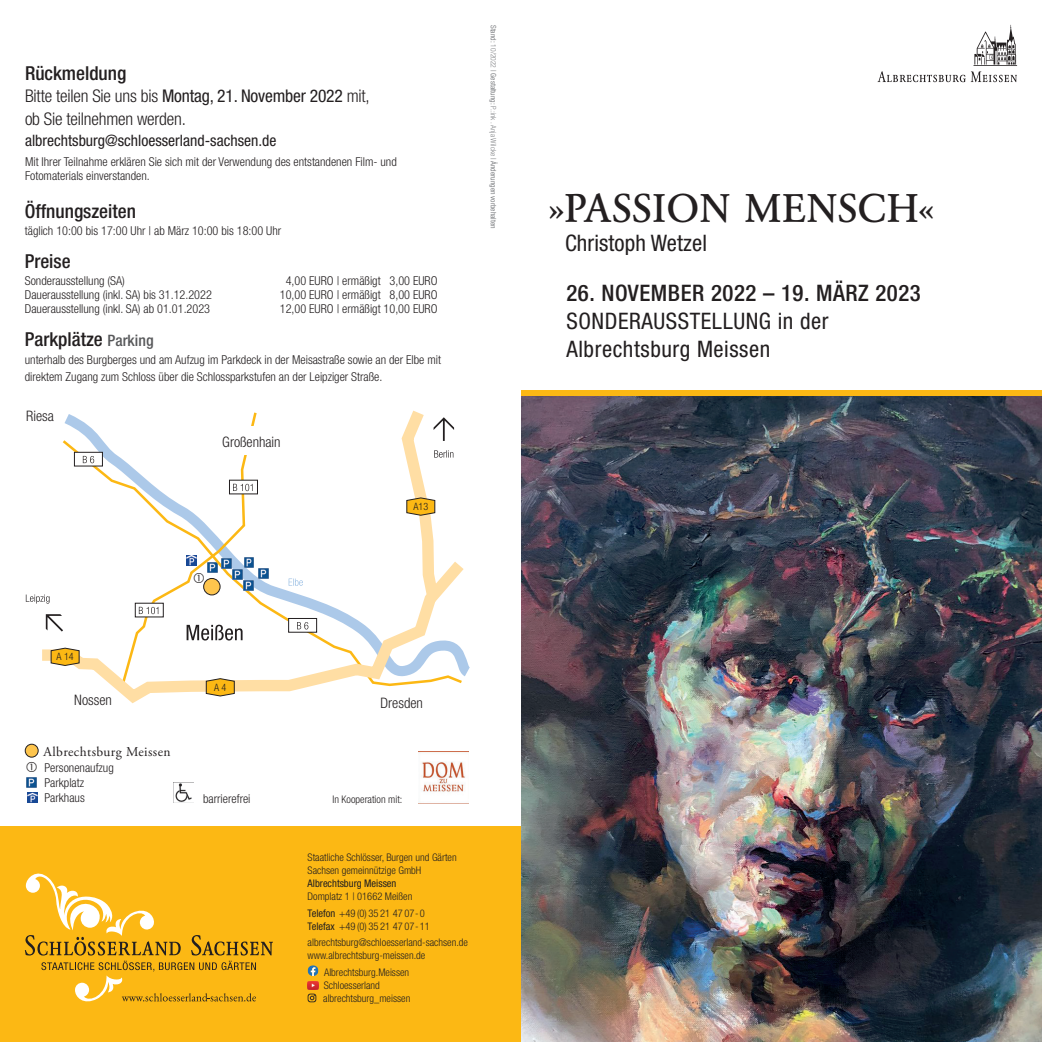
<style>
.page{position:relative;width:1042px;height:1042px;background:#fff}
.page>*{position:absolute;margin:0;border:0;box-sizing:border-box;transform-origin:0 0}
.t1{font:500 42px "Garamond URW";color:#231f20}
.t2{font:condensed 22.75px/28px "Helvetica Neue LT Pro";letter-spacing:.025em;color:#231f20}
.t3{font:500 condensed 22.75px "Helvetica Neue LT Pro";letter-spacing:.025em;color:#231f20}
.t4{font:condensed 22.75px "Helvetica Neue LT Pro";letter-spacing:.005em;color:#231f20}
.t5{font:500 condensed 19.25px "Helvetica Neue LT Pro";color:#231f20}
.t6{font:300 condensed 17.5px/22.8px "Helvetica Neue LT Pro";letter-spacing:-.01em;color:#231f20}
.t7{font:condensed 15.75px "Helvetica Neue LT Pro";color:#231f20}
.t8{font:300 condensed 14.53px "Helvetica Neue LT Pro";color:#231f20}
.t9{font:13.47px "Adobe Garamond Pro";letter-spacing:.03em;color:#231f20}
.t10{font:300 condensed 12.25px/15.2px "Helvetica Neue LT Pro";color:#231f20}
.t11{font:300 condensed 10.5px/16.6px "Helvetica Neue LT Pro";color:#231f20}
.t12{font:condensed 10.5px "Helvetica Neue LT Pro";color:#231f20}
.t13{font:300 condensed 10.15px "Helvetica Neue LT Pro";color:#231f20}
.t14{font:condensed 7.52px "Helvetica Neue LT Pro";color:#808285}
.s1{font-weight:400}
.s2{font-size:15.75px;color:#57585a}
.s3{font-weight:300}
</style>
<div class="page">
<img style="left:521px;top:396px;width:521px;height:646px">
<div style="left:0;top:826px;width:521px;height:216px;background:#fcb814"></div>
<svg style="left:877px;top:25px;width:140px;height:57px"></svg>
<svg style="left:25px;top:873px;width:248px;height:129px"></svg>
<svg style="left:308px;top:965px;width:11px;height:37px"></svg>
<div style="left:521px;top:391px;width:521px;height:5px;background:#fcb814"></div>
<img style="left:173px;top:782px;width:20px;height:21px">
<div style="left:25px;top:744px;width:13px;height:13px;background:#fec54d;border-radius:50%"></div>
<div style="left:25px;top:744px;width:14px;height:13px;border:1px solid #231f20;border-radius:50%"></div>
<svg style="left:62px;top:438px;width:57px;height:47px"></svg>
<svg style="left:42px;top:562px;width:428px;height:142px"></svg>
<svg style="left:289px;top:578px;width:14px;height:8px"></svg>
<svg style="left:26px;top:594px;width:24px;height:10px"></svg>
<svg style="left:46px;top:614px;width:17px;height:17px"></svg>
<svg style="left:50px;top:647px;width:30px;height:19px"></svg>
<svg style="left:396px;top:410px;width:58px;height:198px"></svg>
<div style="left:289px;top:618px;width:28px;height:14px;background:#fff"></div>
<div style="left:288px;top:618px;width:29px;height:14px;border:1px solid #231f20"></div>
<div style="left:74px;top:452px;width:28px;height:14px;background:#fff"></div>
<div style="left:74px;top:452px;width:29px;height:14px;border:1px solid #231f20"></div>
<svg style="left:83px;top:456px;width:11px;height:7px"></svg>
<svg style="left:297px;top:622px;width:11px;height:7px"></svg>
<img style="left:418px;top:751px;width:51px;height:41px">
<svg style="left:119px;top:412px;width:150px;height:284px"></svg>
<svg style="left:27px;top:777px;width:10px;height:25px"></svg>
<h3 class="t5" style="left:25px;top:61px;width:103px">Rückmeldung</h3>
<h3 class="t6" style="left:25px;top:85px;width:346px">Bitte teilen Sie uns bis <span class="s1">Montag, 21. November 2022</span> mit, ob Sie teilnehmen werden.</h3>
<p class="t7" style="left:25px;top:131px;width:253px">albrechtsburg@schloesserland-sachsen.de</p>
<p class="t10" style="left:25px;top:154px;width:373px;line-height:14px">Mit Ihrer Teilnahme erklären Sie sich mit der Verwendung des entstandenen Film- und<br>Fotomaterials einverstanden.</p>
<h3 class="t5" style="left:25px;top:199px;width:113px">Öffnungszeiten</h3>
<p class="t10" style="left:25px;top:223px;width:258px">täglich 10:00 bis 17:00 Uhr | ab März 10:00 bis 18:00 Uhr</p>
<h3 class="t5" style="left:25px;top:249px;width:47px">Preise</h3>
<p class="t10" style="left:25px;top:273px;width:102px">Sonderausstellung (SA)</p>
<p class="t10" style="left:286px;top:273px;width:153px">4,00 EURO | ermäßigt 3,00 EURO</p>
<p class="t10" style="left:25px;top:287px;width:189px">Dauerausstellung (inkl. SA) bis 31.12.2022</p>
<p class="t10" style="left:280px;top:287px;width:159px">10,00 EURO | ermäßigt 8,00 EURO</p>
<p class="t10" style="left:25px;top:301px;width:187px">Dauerausstellung (inkl. SA) ab 01.01.2023</p>
<p class="t10" style="left:280px;top:301px;width:159px">12,00 EURO | ermäßigt 10,00 EURO</p>
<h3 class="t5" style="left:25px;top:328px;width:130px">Parkplätze <span class="s2">Parking</span></h3>
<p class="t10" style="left:25px;top:351px;width:418px;line-height:17.5px">unterhalb des Burgberges und am Aufzug im Parkdeck in der Meisastraße sowie an der Elbe mit direktem Zugang zum Schloss über die Schlossparkstufen an der Leipziger Straße.</p>
<p class="t8" style="left:26px;top:407px;width:29px">Riesa</p>
<p class="t8" style="left:222px;top:433px;width:60px">Großenhain</p>
<p class="t13" style="left:413px;top:501px;width:16px">A13</p>
<p class="t14" style="left:498px;top:25px;width:205px;rotate:90deg">Stand: <span class="s3">10/2022</span> | Gestaltung: <span class="s3">P.:ink . Anja Wilcke</span> | Änderungen vorbehalten</p>
<h1 class="t1" style="left:548px;top:184px;width:388px">»PASSION MENSCH«</h1>
<h2 class="t4" style="left:565px;top:230px;width:143px">Christoph Wetzel</h2>
<h2 class="t3" style="left:566px;top:279px;width:356px">26. NOVEMBER 2022 – 19. MÄRZ 2023</h2>
<h2 class="t2" style="left:566px;top:306px;width:264px">SONDERAUSSTELLUNG in der<br>Albrechtsburg Meissen</h2>
<p class="t13" style="left:57px;top:651px;width:19px">A 14</p>
<p class="t13" style="left:214px;top:681px;width:14px">A 4</p>
<p class="t8" style="left:74px;top:692px;width:39px">Nossen</p>
<p class="t8" style="left:380px;top:695px;width:44px">Dresden</p>
<p class="t9" style="left:44px;top:743px;width:128px">Albrechtsburg Meissen</p>
<p class="t10" style="left:44px;top:760px;width:71px">Personenaufzug<br>Parkplatz<br>Parkhaus</p>
<p class="t10" style="left:203px;top:791px;width:49px">barrierefrei</p>
<p class="t11" style="left:332px;top:791px;width:71px">In Kooperation mit:</p>
<p class="t11" style="left:308px;top:850px;width:151px;line-height:13.1px">Staatliche Schlösser, Burgen und Gärten<br>Sachsen gemeinnützige GmbH</p>
<p class="t12" style="left:308px;top:877px;width:90px">Albrechtsburg Meissen</p>
<p class="t11" style="left:308px;top:888px;width:119px">Domplatz 1 | 01662 Meißen<br><span class="s1">Telefon</span> +49 (0) 35 21 47 07-0</p>
<p class="t11" style="left:308px;top:917px;width:162px"><span class="s1">Telefax</span> +49 (0) 35 21 47 07-11 albrechtsburg@schloesserland-sachsen.de</p>
<p class="t11" style="left:308px;top:947px;width:119px;text-align:center">www.albrechtsburg-meissen.de<br>Albrechtsburg.Meissen</p>
<p class="t11" style="left:323px;top:979px;width:89px;line-height:13.1px">Schloesserland albrechtsburg_meissen</p>
</div>
